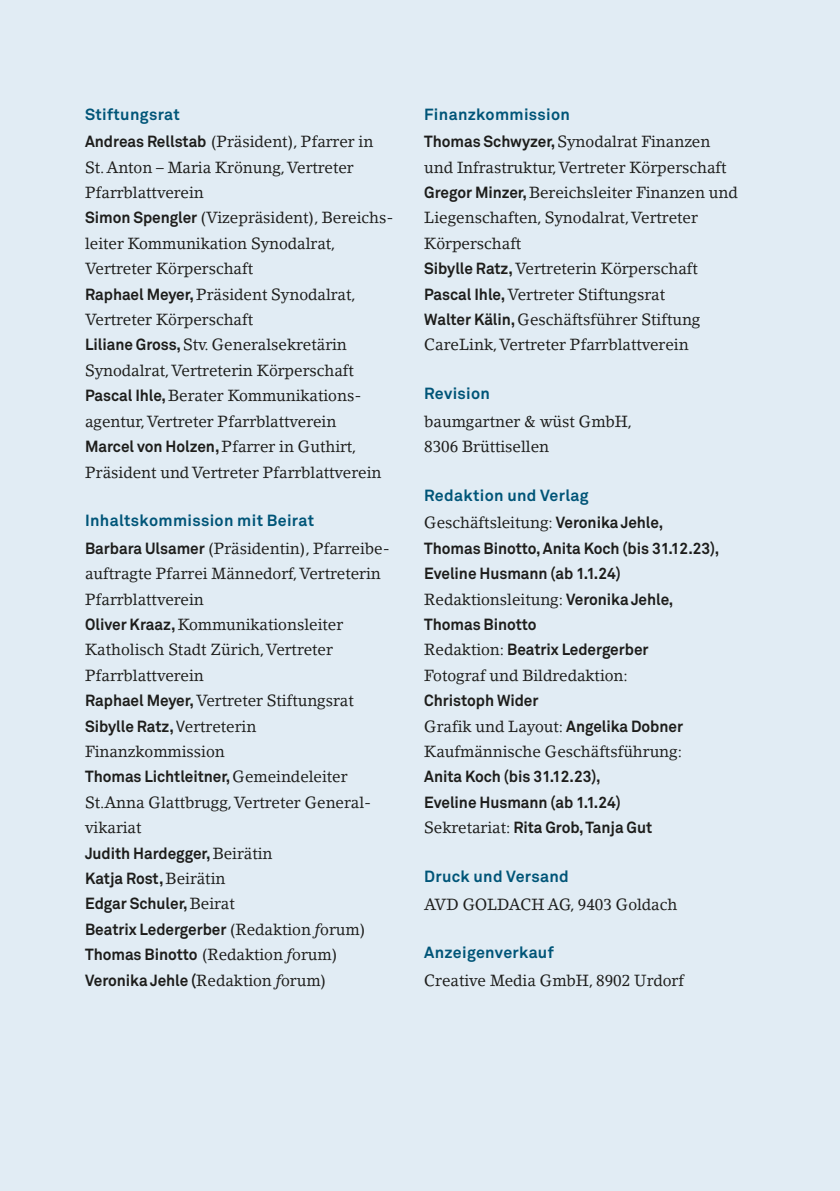
<style>
.page{position:relative;width:840px;height:1191px;background:#fff}
.page>*{position:absolute;margin:0;border:0;box-sizing:border-box;transform-origin:0 0}
.t1{font:16px/25.4px "Lino Letter";letter-spacing:-.005em;color:#1d1d1b;scale:.96 1}
.t2{font:700 16px/25.4px "Akkurat Pro";letter-spacing:-.005em;color:#1d1d1b;scale:.96 1}
.t3{font:700 16px "Akkurat Pro";letter-spacing:.02em;color:#005578}
.s1{font-family:"Akkurat Pro";font-weight:700}
.s2{font-weight:400}
.s3{font-family:"Lino Letter";font-weight:400}
.s4{font-family:"Lino Letter";font-weight:400;font-style:italic}
.s5{font-style:italic}
</style>
<div class="page">
<div style="left:0;top:0;width:839px;height:1191px;background:#e1ecf4"></div>
<p class="t3" style="left:85px;top:104px;width:96px">Stiftungsrat</p>
<p class="t1" style="left:85px;top:129px;width:322px"><span class="s1">Andreas Rellstab</span> (Präsident), Pfarrer in St. Anton – Maria Krönung, Vertreter Pfarrblattverein<br><span class="s1">Simon Spengler</span> (Vizepräsident), Bereichs&shy;leiter Kommunikation Synodalrat, Vertreter Körperschaft<br><span class="s1">Raphael Meyer,</span> Präsident Synodalrat, Vertreter Körperschaft<br><span class="s1">Liliane Gross,</span> Stv. Generalsekretärin Synodalrat, Vertreterin Körperschaft <span class="s1">Pascal Ihle,</span> Berater Kommunikations&shy;agentur, Vertreter Pfarrblattverein<br><span class="s1">Marcel von Holzen,</span> Pfarrer in Guthirt, Präsident und Vertreter Pfarrblattverein</p>
<p class="t3" style="left:85px;top:511px;width:230px">Inhaltskommission mit Beirat</p>
<p class="t1" style="left:85px;top:535px;width:318px"><span class="s1">Barbara Ulsamer</span> (Präsidentin), Pfarreibe&shy;auftragte Pfarrei Männedorf, Vertreterin Pfarrblattverein<br><span class="s1">Oliver Kraaz,</span> Kommunikationsleiter Katholisch Stadt Zürich, Vertreter Pfarrblattverein<br><span class="s1">Raphael Meyer,</span> Vertreter Stiftungsrat</p>
<p class="t2" style="left:85px;top:713px;width:180px">Sibylle Ratz, <span class="s2">V</span><span class="s3">ertreterin</span></p>
<p class="t1" style="left:85px;top:738px;width:147px">Finanzkommission</p>
<p class="t2" style="left:85px;top:764px;width:275px">Thomas Lichtleitner, <span class="s3">Gemeindeleiter</span></p>
<p class="t1" style="left:85px;top:789px;width:299px">St.Anna Glattbrugg, Vertreter General&shy;vikariat</p>
<p class="t2" style="left:85px;top:840px;width:293px">Judith Hardegger, <span class="s3">Beirätin<br></span>Katja Rost, <span class="s3">Beirätin<br></span>Edgar Schuler, <span class="s3">Beirat<br></span>Beatrix Ledergerber <span class="s3">(Redaktion</span> <span class="s4">f</span><span class="s3">orum)</span></p>
<p class="t1" style="left:85px;top:942px;width:264px"><span class="s1">Thomas Binotto</span> (Redaktion <span class="s5">f</span>orum)</p>
<p class="t2" style="left:85px;top:967px;width:253px">Veronika Jehle (<span class="s3">Redaktion</span> <span class="s4">f</span><span class="s3">orum)</span></p>
<p class="t3" style="left:424px;top:104px;width:147px">Finanzkommission</p>
<p class="t1" style="left:424px;top:129px;width:328px"><span class="s1">Thomas Schwyzer,</span> Synodalrat Finanzen und Infrastruktur, Vertreter Körperschaft <span class="s1">Gregor Minzer,</span> Bereichsleiter Finanzen und Liegenschaften, Synodalrat, Vertreter Körperschaft<br><span class="s1">Sibylle Ratz,</span> Vertreterin Körperschaft <span class="s1">Pascal Ihle,</span> Vertreter Stiftungsrat<br><span class="s1">Walter Kälin,</span> Geschäftsführer Stiftung CareLink, Vertreter Pfarrblattverein</p>
<p class="t3" style="left:424px;top:384px;width:67px">Revision</p>
<p class="t1" style="left:424px;top:408px;width:218px">baumgartner &amp; wüst GmbH,<br>8306 Brüttisellen</p>
<p class="t3" style="left:424px;top:485px;width:166px">Redaktion und Verlag</p>
<p class="t1" style="left:424px;top:510px;width:250px">Geschäftsleitung: <span class="s1">Veronika Jehle,</span></p>
<p class="t2" style="left:424px;top:535px;width:309px">Thomas Binotto, Anita Koch (bis 31.12.23),<br>Eveline Husmann (ab 1.1.24)</p>
<p class="t1" style="left:424px;top:586px;width:261px">Redaktionsleitung: <span class="s1">Veronika Jehle,</span></p>
<p class="t2" style="left:424px;top:612px;width:235px">Thomas Binotto<br><span class="s3">Redaktion:</span> Beatrix Ledergerber</p>
<p class="t1" style="left:424px;top:662px;width:213px">Fotograf und Bildredaktion:</p>
<p class="t2" style="left:424px;top:688px;width:120px">Christoph Wider</p>
<p class="t1" style="left:424px;top:713px;width:271px">Grafik und Layout: <span class="s1">Angelika Dobner<br></span>Kaufmännische Geschäftsführung:</p>
<p class="t2" style="left:424px;top:764px;width:239px">Anita Koch (bis 31.12.23),<br>Eveline Husmann (ab 1.1.24)<br><span class="s3">Sekretariat:</span> Rita Grob, Tanja Gut</p>
<p class="t3" style="left:424px;top:866px;width:146px">Druck und Versand</p>
<p class="t1" style="left:424px;top:891px;width:265px">AVD GOLDACH AG, 9403 Goldach</p>
<p class="t3" style="left:424px;top:942px;width:131px">Anzeigenverkauf</p>
<p class="t1" style="left:424px;top:967px;width:272px">Creative Media GmbH, 8902 Urdorf</p>
</div>
